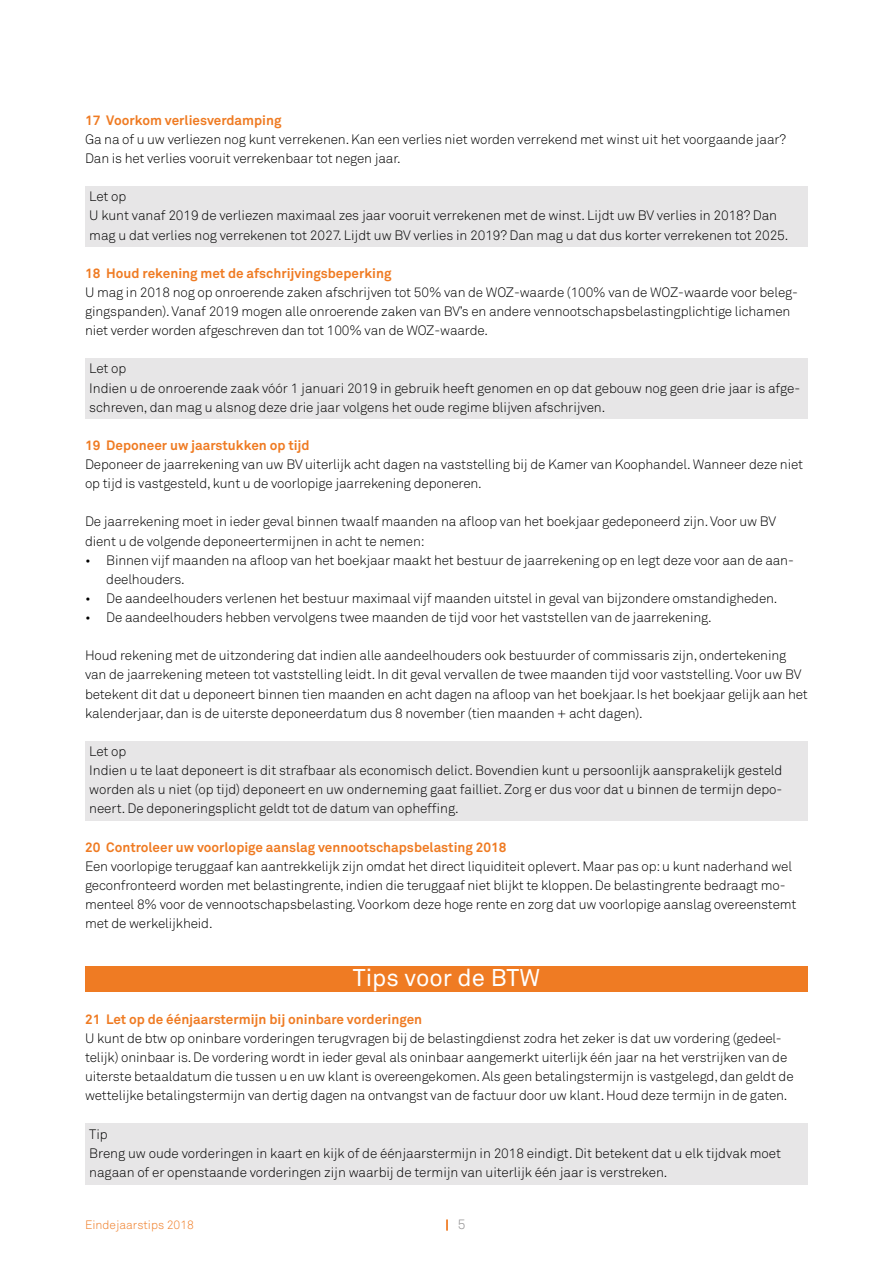
<style>
.page{position:relative;width:893px;height:1263px;background:#fff}
.page>*{position:absolute;margin:0;border:0;box-sizing:border-box;transform-origin:0 0}
.Kop_16_pnt_PMS158_DI{font:24px "Akkurat";color:#fff}
.Bodytekst{font:300 13.5px/19.2px "Akkurat";letter-spacing:-.01em;color:#000}
.Bodytekst_Alinea-arc{font:300 13.5px/19.2px "Akkurat";letter-spacing:-.005em;color:#000}
.t1{font:700 13.5px "Akkurat";color:#ef7b23}
.t2{font:300 13.5px "Akkurat";color:#8d8c8d}
.t3{font:300 12px "Akkurat";color:#ef7b23}
</style>
<div class="page">
<div style="left:85px;top:187px;width:723px;height:22px;background:#e7e6e7"></div>
<div style="left:85px;top:206px;width:723px;height:41px;background:#e7e6e7"></div>
<div style="left:85px;top:359px;width:723px;height:22px;background:#e7e6e7"></div>
<div style="left:85px;top:378px;width:723px;height:41px;background:#e7e6e7"></div>
<div style="left:85px;top:741px;width:723px;height:22px;background:#e7e6e7"></div>
<div style="left:85px;top:760px;width:723px;height:61px;background:#e7e6e7"></div>
<div style="left:85px;top:966px;width:723px;height:26px;background:#ef7b23"></div>
<div style="left:85px;top:1124px;width:723px;height:22px;background:#e7e6e7"></div>
<div style="left:85px;top:1143px;width:723px;height:41px;background:#e7e6e7"></div>
<p class="t1" style="left:85px;top:111px;width:198px">17 Voorkom verliesverdamping</p>
<p class="Bodytekst" style="left:85px;top:130px;width:703px">Ga na of u uw verliezen nog kunt verrekenen. Kan een verlies niet worden verrekend met winst uit het voorgaande jaar?<br>Dan is het verlies vooruit verrekenbaar tot negen jaar.</p>
<p class="Bodytekst_Alinea-arc" style="left:89px;top:187px;width:39px">Let op</p>
<p class="Bodytekst_Alinea-arc" style="left:89px;top:206px;width:701px">U kunt vanaf 2019 de verliezen maximaal zes jaar vooruit verrekenen met de winst. Lijdt uw BV verlies in 2018? Dan mag u dat verlies nog verrekenen tot 2027. Lijdt uw BV verlies in 2019? Dan mag u dat dus korter verrekenen tot 2025.</p>
<p class="t1" style="left:85px;top:264px;width:308px">18 Houd rekening met de afschrijvingsbeperking</p>
<p class="Bodytekst" style="left:85px;top:283px;width:714px">U mag in 2018 nog op onroerende zaken afschrijven tot 50% van de WOZ-waarde (100% van de WOZ-waarde voor beleg&shy;gingspanden). Vanaf 2019 mogen alle onroerende zaken van BV’s en andere vennootschapsbelastingplichtige lichamen niet verder worden afgeschreven dan tot 100% van de WOZ-waarde.</p>
<p class="Bodytekst_Alinea-arc" style="left:89px;top:359px;width:39px">Let op</p>
<p class="Bodytekst_Alinea-arc" style="left:89px;top:378px;width:712px">Indien u de onroerende zaak vóór 1 januari 2019 in gebruik heeft genomen en op dat gebouw nog geen drie jaar is afge&shy;schreven, dan mag u alsnog deze drie jaar volgens het oude regime blijven afschrijven.</p>
<p class="t1" style="left:85px;top:437px;width:226px">19 Deponeer uw jaarstukken op tijd</p>
<p class="Bodytekst" style="left:85px;top:455px;width:720px">Deponeer de jaarrekening van uw BV uiterlijk acht dagen na vaststelling bij de Kamer van Koophandel. Wanneer deze niet op tijd is vastgesteld, kunt u de voorlopige jaarrekening deponeren.</p>
<p class="Bodytekst" style="left:85px;top:512px;width:693px">De jaarrekening moet in ieder geval binnen twaalf maanden na afloop van het boekjaar gedeponeerd zijn. Voor uw BV dient u de volgende deponeertermijnen in acht te nemen:</p>
<p class="Bodytekst" style="left:106px;top:551px;width:689px;text-indent:-21px">• Binnen vijf maanden na afloop van het boekjaar maakt het bestuur de jaarrekening op en legt deze voor aan de aan&shy;deelhouders.</p>
<p class="Bodytekst" style="left:85px;top:589px;width:694px">• De aandeelhouders verlenen het bestuur maximaal vijf maanden uitstel in geval van bijzondere omstandigheden.</p>
<p class="Bodytekst" style="left:85px;top:608px;width:628px">• De aandeelhouders hebben vervolgens twee maanden de tijd voor het vaststellen van de jaarrekening.</p>
<p class="Bodytekst" style="left:85px;top:646px;width:724px">Houd rekening met de uitzondering dat indien alle aandeelhouders ook bestuurder of commissaris zijn, ondertekening van de jaarrekening meteen tot vaststelling leidt. In dit geval vervallen de twee maanden tijd voor vaststelling. Voor uw BV betekent dit dat u deponeert binnen tien maanden en acht dagen na afloop van het boekjaar. Is het boekjaar gelijk aan het kalenderjaar, dan is de uiterste deponeerdatum dus 8 november (tien maanden + acht dagen).</p>
<p class="Bodytekst_Alinea-arc" style="left:89px;top:742px;width:39px">Let op</p>
<p class="Bodytekst_Alinea-arc" style="left:89px;top:761px;width:695px;text-align:justify">Indien u te laat deponeert is dit strafbaar als economisch delict. Bovendien kunt u persoonlijk aansprakelijk gesteld worden als u niet (op tijd) deponeert en uw onderneming gaat failliet. Zorg er dus voor dat u binnen de termijn depo&shy;neert. De deponeringsplicht geldt tot de datum van opheffing.</p>
<p class="t1" style="left:85px;top:838px;width:423px">20 Controleer uw voorlopige aanslag vennootschapsbelasting 2018</p>
<p class="Bodytekst" style="left:85px;top:857px;width:713px">Een voorlopige teruggaaf kan aantrekkelijk zijn omdat het direct liquiditeit oplevert. Maar pas op: u kunt naderhand wel geconfronteerd worden met belastingrente, indien die teruggaaf niet blijkt te kloppen. De belastingrente bedraagt mo&shy;menteel 8% voor de vennootschapsbelasting. Voorkom deze hoge rente en zorg dat uw voorlopige aanslag overeenstemt met de werkelijkheid.</p>
<p class="Kop_16_pnt_PMS158_DI" style="left:353px;top:963px;width:189px">Tips voor de BTW</p>
<p class="t1" style="left:85px;top:1010px;width:339px">21 Let op de éénjaarstermijn bij oninbare vorderingen</p>
<p class="Bodytekst" style="left:85px;top:1029px;width:710px">U kunt de btw op oninbare vorderingen terugvragen bij de belastingdienst zodra het zeker is dat uw vordering (gedeel&shy;telijk) oninbaar is. De vordering wordt in ieder geval als oninbaar aangemerkt uiterlijk één jaar na het verstrijken van de uiterste betaaldatum die tussen u en uw klant is overeengekomen. Als geen betalingstermijn is vastgelegd, dan geldt de wettelijke betalingstermijn van dertig dagen na ontvangst van de factuur door uw klant. Houd deze termijn in de gaten.</p>
<p class="Bodytekst_Alinea-arc" style="left:89px;top:1124px;width:20px">Tip</p>
<p class="Bodytekst_Alinea-arc" style="left:89px;top:1143px;width:693px">Breng uw oude vorderingen in kaart en kijk of de éénjaarstermijn in 2018 eindigt. Dit betekent dat u elk tijdvak moet nagaan of er openstaande vorderingen zijn waarbij de termijn van uiterlijk één jaar is verstreken.</p>
<p class="t3" style="left:85px;top:1217px;width:110px">Eindejaarstips 2018</p>
<p class="t2" style="left:458px;top:1216px;width:9px">5</p>
</div>
